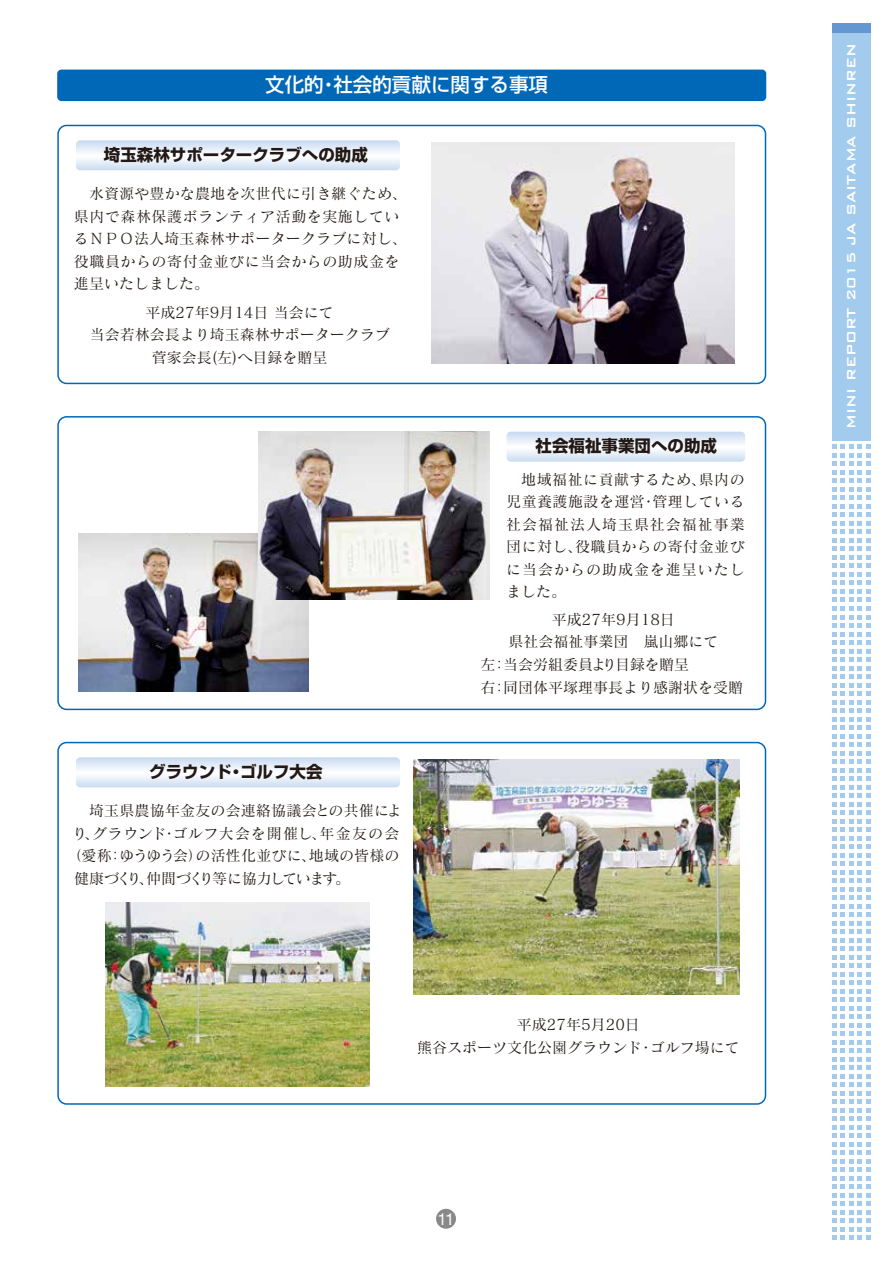
<style>
.page{position:relative;width:893px;height:1263px;background:#fff}
.page>*{position:absolute;margin:0;border:0;box-sizing:border-box;transform-origin:0 0}
.t1{font:500 19.5px "Shin Go Pro";color:#fff}
.t2{font:700 16.5px "Shin Go Pro";color:#221815}
.t3{font:16.5px "Helvetica Neue";color:#fff}
.t4{font:500 16.05px "Bank Gothic";color:#fff}
.t5{font:15px/22.5px "Matisse Pro M";letter-spacing:.01em;color:#221815;text-align:center}
.t6{font:15px/22.5px "Matisse Pro M";letter-spacing:.065em;color:#221815}
.t7{font:15px "Matisse Pro M";letter-spacing:.03em;color:#221815}
.t8{font:15px "Matisse Pro M";letter-spacing:-.105em;color:#221815}
.t9{font:15px/22.5px "Matisse Pro M";letter-spacing:.035em;color:#221815}
</style>
<div class="page">
<div style="left:436px;top:1209px;width:20px;height:20px;background:#898989;border-radius:50%"></div>
<div style="left:57px;top:70px;width:709px;height:31px;background:#0068b7;border-radius:4px"></div>
<div style="left:57px;top:125px;width:709px;height:259px;border:2px solid #0068b7;border-radius:9px"></div>
<svg style="left:76px;top:140px;width:324px;height:30px"></svg>
<div style="left:57px;top:742px;width:709px;height:363px;border:2px solid #0068b7;border-radius:9px"></div>
<svg style="left:76px;top:757px;width:324px;height:30px"></svg>
<div style="left:57px;top:416px;width:709px;height:294px;border:2px solid #0068b7;border-radius:9px"></div>
<svg style="left:507px;top:432px;width:238px;height:30px"></svg>
<svg style="left:832px;top:445px;width:39px;height:795px"></svg>
<div style="left:832px;top:23px;width:39px;height:417px;background:#a2cbed"></div>
<div style="left:832px;top:23px;width:39px;height:9px;background:#6397d1"></div>
<img style="left:431px;top:143px;width:303px;height:221px">
<img style="left:79px;top:534px;width:230px;height:157px">
<img style="left:259px;top:432px;width:230px;height:167px">
<img style="left:413px;top:759px;width:327px;height:236px">
<img style="left:105px;top:903px;width:265px;height:183px">
<h1 class="t1" style="left:333px;top:69px;width:216px">社会的貢献に関する事項</h1>
<h1 class="t1" style="left:265px;top:69px;width:60px">文化的</h1>
<h1 class="t1" style="left:319px;top:69px;width:21px">・</h1>
<p class="t2" style="left:104px;top:142px;width:265px">埼玉森林サポータークラブへの助成</p>
<p class="t5" style="left:74px;top:182px;width:335px;text-align:left">　水資源や豊かな農地を次世代に引き継ぐため、県内で森林保護ボランティア活動を実施しているＮＰＯ法人埼玉森林サポータークラブに対し、役職員からの寄付金並びに当会からの助成金を進呈いたしました。</p>
<p class="t5" style="left:90px;top:301px;width:302px">平成27年9月14日当会にて<br>当会若林会長より埼玉森林サポータークラブ菅家会長左( )へ目録を贈呈</p>
<p class="t2" style="left:149px;top:759px;width:84px">グラウンド</p>
<p class="t2" style="left:240px;top:759px;width:84px">ゴルフ大会</p>
<p class="t2" style="left:228px;top:759px;width:18px">・</p>
<p class="t5" style="left:72px;top:799px;width:331px;text-align:left">　埼玉県農協年金友の会連絡協議会との共催によりグラウンドゴルフ大会を開催し年金友の会</p>
<p class="t5" style="left:312px;top:822px;width:16px">、</p>
<p class="t5" style="left:162px;top:822px;width:16px">・</p>
<p class="t5" style="left:84px;top:822px;width:16px">、</p>
<p class="t5" style="left:195px;top:844px;width:122px">の活性化並びに、</p>
<p class="t5" style="left:309px;top:844px;width:92px">地域の皆様の</p>
<p class="t5" style="left:66px;top:844px;width:47px">（愛称</p>
<p class="t5" style="left:119px;top:844px;width:85px">ゆうゆう会）</p>
<p class="t5" style="left:108px;top:844px;width:16px">：</p>
<p class="t8" style="left:74px;top:869px;width:265px">健康づくり仲間づくり等に協力しています</p>
<p class="t5" style="left:139px;top:867px;width:16px">、</p>
<p class="t5" style="left:335px;top:867px;width:16px">。</p>
<p class="t2" style="left:536px;top:433px;width:183px">社会福祉事業団への助成</p>
<p class="t9" style="left:652px;top:467px;width:94px;text-indent:-146px">　地域福祉に貢献するため、<br>管理している</p>
<p class="t5" style="left:699px;top:467px;width:47px">県内の</p>
<p class="t7" style="left:506px;top:492px;width:140px">児童養護施設を運営</p>
<p class="t6" style="left:506px;top:512px;width:240px">社会福祉法人埼玉県社会福祉事業</p>
<p class="t7" style="left:575px;top:537px;width:171px">役職員からの寄付金並び</p>
<p class="t5" style="left:641px;top:490px;width:16px">・</p>
<p class="t6" style="left:506px;top:535px;width:240px">団に対し、<br>に当会からの助成金を進呈いたしました。</p>
<p class="t5" style="left:508px;top:608px;width:211px">平成27年9月18日<br>県社会福祉事業団　嵐山郷にて</p>
<p class="t5" style="left:503px;top:653px;width:187px">当会労組委員より目録を贈呈</p>
<p class="t5" style="left:480px;top:653px;width:16px">左</p>
<p class="t5" style="left:492px;top:653px;width:16px">：</p>
<p class="t5" style="left:480px;top:675px;width:16px">右</p>
<p class="t5" style="left:503px;top:675px;width:241px">同団体平塚理事長より感謝状を受贈</p>
<p class="t5" style="left:492px;top:675px;width:16px">：</p>
<p class="t5" style="left:517px;top:1013px;width:124px">平成27年5月20日</p>
<p class="t5" style="left:417px;top:1036px;width:226px">熊谷スポーツ文化公園グラウンド</p>
<p class="t5" style="left:650px;top:1036px;width:91px">ゴルフ場にて</p>
<p class="t5" style="left:638px;top:1036px;width:16px">・</p>
<p class="t3" style="left:437px;top:1204px;width:19px">11</p>
<p class="t4" style="left:843px;top:429px;width:387px;rotate:-90deg">MINI REPORT 2015 JA SAITAMA SHINREN</p>
</div>
